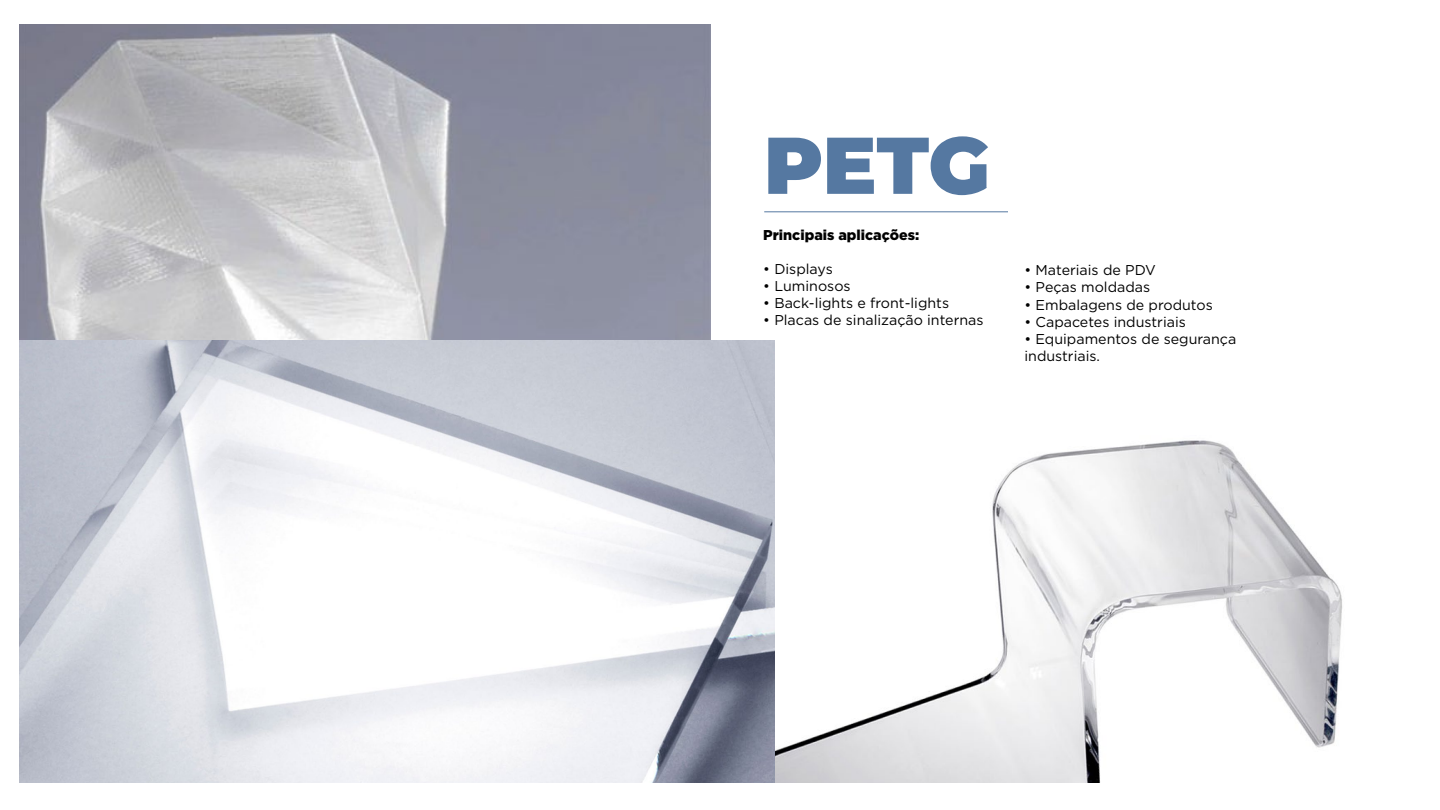
<style>
.page{position:relative;width:1440px;height:810px;background:#fff}
.page>*{position:absolute;margin:0;border:0;box-sizing:border-box;transform-origin:0 0}
.t1{font:900 80.25px "Montserrat";color:#5578a1}
.t2{font:14.25px/17.1px "Gotham";color:#000}
.t3{font:900 14.25px "Gotham";color:#000}
</style>
<div class="page">
<img style="left:20px;top:24px;width:691px;height:316px">
<img style="left:774px;top:414px;width:568px;height:369px">
<hr style="left:764px;top:211px;width:244px;height:1px;background:#5578a1">
<img style="left:20px;top:340px;width:754px;height:443px">
<h1 class="t1" style="left:764px;top:105px;width:228px">PETG</h1>
<p class="t3" style="left:763px;top:225px;width:157px">Principais aplicações:</p>
<p class="t2" style="left:763px;top:260px;width:71px">• Displays</p>
<p class="t2" style="left:763px;top:277px;width:89px">• Luminosos</p>
<p class="t2" style="left:763px;top:294px;width:187px">• Back-lights e front-lights</p>
<p class="t2" style="left:763px;top:311px;width:222px">• Placas de sinalização internas</p>
<p class="t2" style="left:1024px;top:261px;width:133px">• Materiais de PDV</p>
<p class="t2" style="left:1024px;top:279px;width:127px">• Peças moldadas</p>
<p class="t2" style="left:1024px;top:296px;width:190px">• Embalagens de produtos</p>
<p class="t2" style="left:1024px;top:313px;width:163px">• Capacetes industriais</p>
<p class="t2" style="left:1024px;top:330px;width:213px">• Equipamentos de segurança industriais.</p>
</div>
